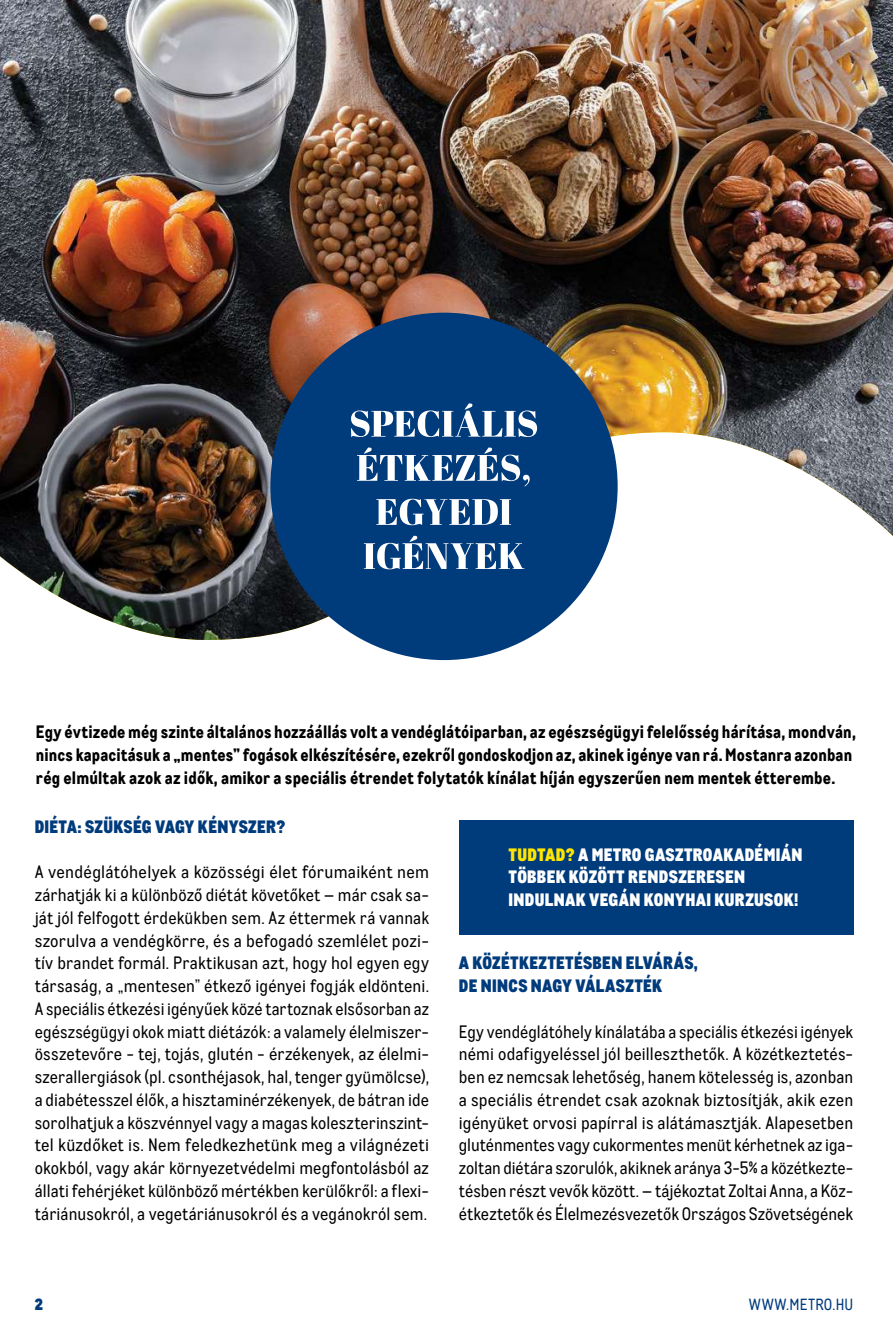
<style>
.page{position:relative;width:893px;height:1340px;background:#fff}
.page>*{position:absolute;margin:0;border:0;box-sizing:border-box;transform-origin:0 0}
.t1{font:17.5px/22.8px "CA Metro";letter-spacing:.005em;color:#000}
.t2{font:800 17.5px/22.8px "CA Metro";letter-spacing:.005em;color:#000}
.t3{font:900 17.5px/22.8px "CA Metro";letter-spacing:.02em;color:#fff}
.t4{font:900 17.5px/22.8px "CA Metro";letter-spacing:.02em;color:#003b7c}
.t5{font:15.75px "CA Metro";letter-spacing:.015em;color:#003b7c}
.t6{font:900 15.75px "CA Metro";color:#003b7c}
.s1{color:#ffe500}
</style>
<div class="page">
<div style="left:459px;top:820px;width:394px;height:114px;background:#003b7c"></div>
<img style="left:0;top:0;width:893px;height:640px">
<div style="left:270px;top:313px;width:348px;height:347px;background:#003b7c;border-radius:50%"></div>
<svg style="left:364px;top:535px;width:160px;height:34px"></svg>
<svg style="left:376px;top:499px;width:135px;height:26px"></svg>
<svg style="left:357px;top:447px;width:173px;height:39px"></svg>
<svg style="left:351px;top:403px;width:186px;height:34px"></svg>
<p class="t2" style="left:36px;top:719px;width:822px">Egy évtizede még szinte általános hozzáállás volt a vendéglátóiparban, az egészségügyi felelősség hárítása, mondván, nincs kapacitásuk a „mentes” fogások elkészítésére, ezekről gondoskodjon az, akinek igénye van rá. Mostanra azonban rég elmúltak azok az idők, amikor a speciális étrendet folytatók kínálat híján egyszerűen nem mentek étterembe.</p>
<p class="t4" style="left:35px;top:813px;width:252px">DIÉTA: SZÜKSÉG VAGY KÉNYSZER?</p>
<p class="t1" style="left:35px;top:859px;width:396px">A vendéglátóhelyek a közösségi élet fórumaiként nem zárhatják ki a különböző diétát követőket – már csak sa&shy;ját jól felfogott érdekükben sem. Az éttermek rá vannak szorulva a vendégkörre, és a befogadó szemlélet pozi&shy;tív brandet formál. Praktikusan azt, hogy hol egyen egy társaság, a „mentesen” étkező igényei fogják eldönteni.<br>A speciális étkezési igényűek közé tartoznak elsősorban az egészségügyi okok miatt diétázók: a valamely élelmiszer&shy;összetevőre - tej, tojás, glutén - érzékenyek, az élelmi&shy;szerallergiások (pl. csonthéjasok, hal, tenger gyümölcse), a diabétesszel élők, a hisztaminérzékenyek, de bátran ide sorolhatjuk a köszvénnyel vagy a magas koleszterinszint&shy;tel küzdőket is. Nem feledkezhetünk meg a világnézeti okokból, vagy akár környezetvédelmi megfontolásból az állati fehérjéket különböző mértékben kerülőkről: a flexi&shy;táriánusokról, a vegetáriánusokról és a vegánokról sem.</p>
<p class="t3" style="left:508px;top:841px;width:296px"><span class="s1">TUDTAD?</span> A METRO GASZTROAKADÉMIÁN<br>TÖBBEK KÖZÖTT RENDSZERESEN<br>INDULNAK VEGÁN KONYHAI KURZUSOK!</p>
<p class="t4" style="left:459px;top:949px;width:240px">A KÖZÉTKEZTETÉSBEN ELVÁRÁS,<br>DE NINCS NAGY VÁLASZTÉK</p>
<p class="t1" style="left:459px;top:1019px;width:396px;text-align:justify">Egy vendéglátóhely kínálatába a speciális étkezési igények némi odafigyeléssel jól beilleszthetők. A közétkeztetés&shy;ben ez nemcsak lehetőség, hanem kötelesség is, azonban a speciális étrendet csak azoknak biztosítják, akik ezen igényüket orvosi papírral is alátámasztják. Alapesetben gluténmentes vagy cukormentes menüt kérhetnek az iga&shy;zoltan diétára szorulók, akiknek aránya 3-5% a közétkezte&shy;tésben részt vevők között. – tájékoztat Zoltai Anna, a Köz&shy;étkeztetők és Élelmezésvezetők Országos Szövetségének</p>
<p class="t6" style="left:35px;top:1290px;width:10px">2</p>
<p class="t5" style="left:749px;top:1293px;width:106px">WWW.METRO.HU</p>
</div>
